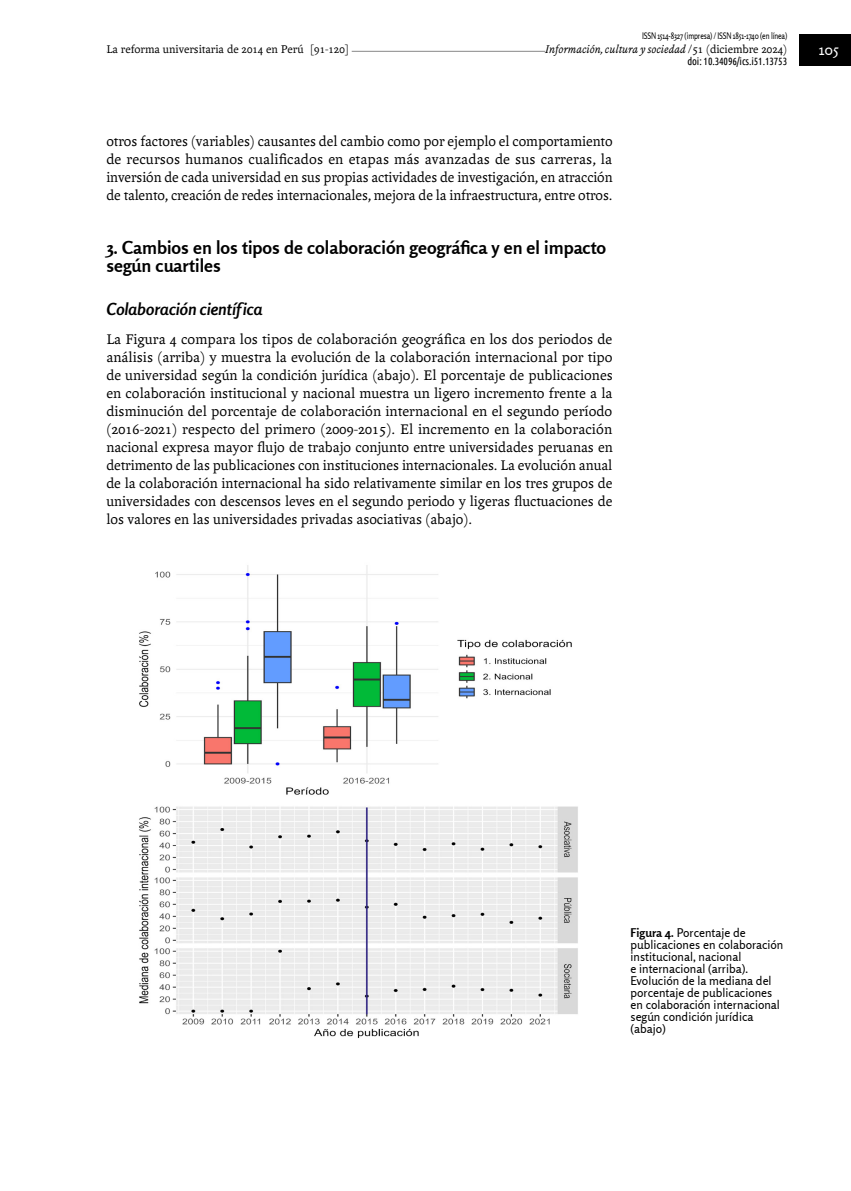
<style>
.page{position:relative;width:851px;height:1191px;background:#fff}
.page>*{position:absolute;margin:0;border:0;box-sizing:border-box;transform-origin:0 0}
.t1{font:700 18px/18px "Rosario";color:#000}
.t2{font:italic 700 16.5px "Rosario";color:#000}
.t3{font:15px/18px "Andralis ND Os F";color:#000;text-align:justify}
.t4{font:15px "Rosario";color:#fff}
.t5{font:12px/12px "Rosario";color:#000}
.t6{font:italic 12px "Andralis ND Os F";color:#000}
.t7{font:12px "Andralis ND Os F";color:#000}
.t8{font:10.5px "Ubuntu Condensed";letter-spacing:-.01em;color:#000}
.t9{font:9px "Rosario";letter-spacing:-.02em;color:#000;scale:.8 1}
.s1{font-style:normal}
.s2{font-weight:700}
</style>
<div class="page">
<hr style="left:106px;top:51px;width:546px;height:1px;background:#878787">
<div style="left:545px;top:42px;width:242px;height:15px;background:#fff"></div>
<div style="left:799px;top:35px;width:51px;height:31px;background:#000"></div>
<div style="left:106px;top:43px;width:245px;height:15px;background:#fff"></div>
<img style="left:139px;top:565px;width:439px;height:473px">
<p class="t9" style="left:642px;top:31px;width:183px">ISSN 1514-8327 (impresa) / ISSN 1851-1740 (en línea)</p>
<p class="t6" style="left:545px;top:43px;width:243px">Información, cultura y sociedad <span class="s1">/51 (diciembre 2024)</span></p>
<p class="t8" style="left:687px;top:55px;width:101px">doi: 10.34096/ics.i51.13753</p>
<p class="t7" style="left:106px;top:43px;width:244px">La reforma universitaria de 2014 en Perú [91-120]</p>
<p class="t4" style="left:818px;top:41px;width:22px">105</p>
<p class="t3" style="left:106px;top:132px;width:507px">otros factores (variables) causantes del cambio como por ejemplo el comportamiento de recursos humanos cualificados en etapas más avanzadas de sus carreras, la inversión de cada universidad en sus propias actividades de investigación, en atracción de talento, creación de redes internacionales, mejora de la infraestructura, entre otros.</p>
<p class="t1" style="left:106px;top:238px;width:501px">3. Cambios en los tipos de colaboración geográfica y en el impacto según cuartiles</p>
<p class="t2" style="left:106px;top:299px;width:158px">Colaboración científica</p>
<p class="t3" style="left:106px;top:330px;width:508px">La Figura 4 compara los tipos de colaboración geográfica en los dos periodos de análisis (arriba) y muestra la evolución de la colaboración internacional por tipo de universidad según la condición jurídica (abajo). El porcentaje de publicaciones en colaboración institucional y nacional muestra un ligero incremento frente a la disminución del porcentaje de colaboración internacional en el segundo período (2016-2021) respecto del primero (2009-2015). El incremento en la colaboración nacional expresa mayor flujo de trabajo conjunto entre universidades peruanas en detrimento de las publicaciones con instituciones internacionales. La evolución anual de la colaboración internacional ha sido relativamente similar en los tres grupos de universidades con descensos leves en el segundo periodo y ligeras fluctuaciones de los valores en las universidades privadas asociativas (abajo).</p>
<p class="t5" style="left:630px;top:926px;width:154px"><span class="s2">Figura 4.</span> Porcentaje de publicaciones en colaboración institucional, nacional<br>e internacional (arriba).<br>Evolución de la mediana del porcentaje de publicaciones en colaboración internacional según condición jurídica (abajo)</p>
</div>
